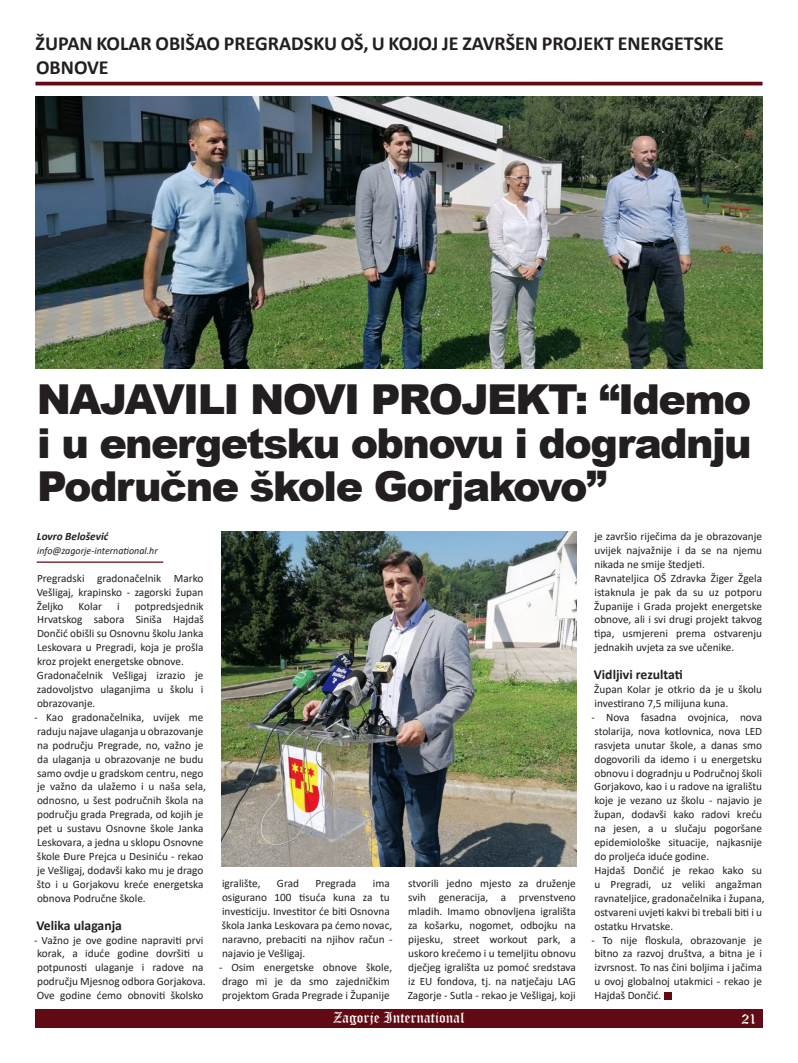
<style>
.page{position:relative;width:798px;height:1063px;background:#fff}
.page>*{position:absolute;margin:0;border:0;box-sizing:border-box;transform-origin:0 0}
.t1{font:900 41.25px/43.8px "Arial";letter-spacing:-.04em;color:#231f20;text-align:justify}
.t2{font:700 20px/23.8px "Calibri";color:#231f20}
.t3{font:15px "Old English Text";color:#fff}
.t4{font:700 13.75px "Calibri";color:#231f20}
.t5{font:11.25px/13.9px "Calibri";color:#231f20;text-align:justify}
.t6{font:italic 700 11.25px "Calibri";color:#231f20}
.t7{font:italic 10px "Calibri";color:#231f20}
</style>
<div class="page">
<div style="left:35px;top:1009px;width:727px;height:19px;background:#600a14"></div>
<hr style="left:35px;top:82px;width:727px;height:3px;background:#600a14">
<hr style="left:37px;top:562px;width:126px;height:1px;background:#600a14">
<img style="left:35px;top:96px;width:727px;height:273px">
<div style="left:663px;top:992px;width:7px;height:7px;background:#600a14"></div>
<img style="left:221px;top:531px;width:355px;height:335px">
<p class="t2" style="left:36px;top:32px;width:689px">ŽUPAN KOLAR OBIŠAO PREGRADSKU OŠ, U KOJOJ JE ZAVRŠEN PROJEKT ENERGETSKE<br>OBNOVE</p>
<p class="t1" style="left:37px;top:376px;width:716px">NAJAVILI NOVI PROJEKT: “Idemo i u energetsku obnovu i dogradnju Područne škole Gorjakovo”</p>
<p class="t6" style="left:37px;top:528px;width:73px">Lovro Belošević</p>
<p class="t7" style="left:37px;top:544px;width:122px">info@zagorje-international.hr</p>
<p class="t5" style="left:37px;top:571px;width:168px">Pregradski gradonačelnik Marko Vešligaj, krapinsko - zagorski župan Željko</p>
<p class="t5" style="left:594px;top:529px;width:169px">je završio riječima da je obrazovanje uvijek najvažnije i da se na njemu nikada ne smije štedjeti.</p>
<p class="t5" style="left:594px;top:571px;width:169px">Ravnateljica OŠ Zdravka Žiger Žgela istaknula je pak da su uz potporu Županije i Grada projekt energetske obnove, ali i svi drugi projekt takvog tipa, usmjereni prema ostvarenju jednakih uvjeta za sve učenike.</p>
<p class="t4" style="left:593px;top:665px;width:90px">Vidljivi rezultati</p>
<p class="t5" style="left:594px;top:682px;width:169px">Župan Kolar je otkrio da je u školu investirano 7,5 milijuna kuna.</p>
<p class="t5" style="left:591px;top:710px;width:172px">- Nova fasadna ovojnica, nova stolarija, nova kotlovnica, nova LED rasvjeta unutar škole, a danas smo dogovorili da idemo i u energetsku obnovu i dogradnju u Područnoj školi Gorjakovo, kao i u radove na igralištu koje je vezano uz školu - najavio je župan, dodavši kako radovi kreću na jesen, a u slučaju pogoršane epidemiološke situacije, najkasnije do proljeća iduće godine.</p>
<p class="t5" style="left:594px;top:863px;width:172px;text-align:left">Hajdaš Dončić je rekao kako su u Pregradi, uz veliki angažman ravnateljice, gradonačelnika i župana, ostvareni uvjeti kakvi bi trebali biti i u ostatku Hrvatske.</p>
<p class="t5" style="left:591px;top:933px;width:172px">- To nije floskula, obrazovanje je bitno za razvoj društva, a bitna je i izvrsnost. To nas čini boljima i jačima u ovoj globalnoj utakmici - rekao je Hajdaš Dončić.</p>
<p class="t5" style="left:37px;top:599px;width:168px;text-indent:98px">potpredsjednik Hrvatskog sabora Siniša Hajdaš Dončić obišli su Osnovnu školu Janka Leskovara u Pregradi, koja je prošla kroz projekt energetske obnove.</p>
<p class="t5" style="left:37px;top:668px;width:168px">Gradonačelnik Vešligaj izrazio je zadovoljstvo ulaganjima u školu i obrazovanje.</p>
<p class="t5" style="left:34px;top:710px;width:173px;text-align:left">- Kao gradonačelnika, uvijek me raduju najave ulaganja u obrazovanje na području Pregrade, no, važno je da ulaganja u obrazovanje ne budu samo ovdje u gradskom centru, nego je važno da ulažemo i u naša sela, odnosno, u šest područnih škola na području grada Pregrada, od kojih je pet u sustavu Osnovne škole Janka Leskovara, a jedna u sklopu Osnovne škole Đure Prejca u Desiniću - rekao je Vešligaj, dodavši kako mu je drago što i u Gorjakovu kreće energetska obnova Područne škole.</p>
<p class="t4" style="left:36px;top:915px;width:87px">Velika ulaganja</p>
<p class="t5" style="left:34px;top:933px;width:173px;text-align:left">- Važno je ove godine napraviti prvi korak, a iduće godine dovršiti u potpunosti ulaganje i radove na području Mjesnog odbora Gorjakova.<br>Ove godine ćemo obnoviti školsko</p>
<p class="t5" style="left:79px;top:599px;width:25px">Kolar</p>
<p class="t5" style="left:117px;top:599px;width:4px">i</p>
<p class="t5" style="left:222px;top:876px;width:40px">igralište,</p>
<p class="t5" style="left:277px;top:876px;width:24px">Grad</p>
<p class="t5" style="left:315px;top:876px;width:42px">Pregrada</p>
<p class="t5" style="left:407px;top:876px;width:170px">stvorili jedno mjesto za druženje svih generacija, a prvenstveno mladih. Imamo obnovljena igrališta za košarku, nogomet, odbojku na pijesku, street workout park, a uskoro krećemo i u temeljitu obnovu dječjeg igrališta uz pomoć sredstava iz EU fondova, tj. na natječaju LAG Zagorje - Sutla - rekao je Vešligaj, koji</p>
<p class="t5" style="left:222px;top:876px;width:172px;text-align:left;text-indent:151px">ima osigurano 100 tisuća kuna za tu investiciju. Investitor će biti Osnovna škola Janka Leskovara pa ćemo novac, naravno, prebaciti na njihov račun - najavio je Vešligaj.</p>
<p class="t5" style="left:219px;top:960px;width:175px;text-align:left">- Osim energetske obnove škole, drago mi je da smo zajedničkim projektom Grada Pregrade i Županije</p>
<h3 class="t3" style="left:333px;top:1008px;width:133px">Zagorje International</h3>
<h3 class="t3" style="left:741px;top:1009px;width:17px">21</h3>
</div>
